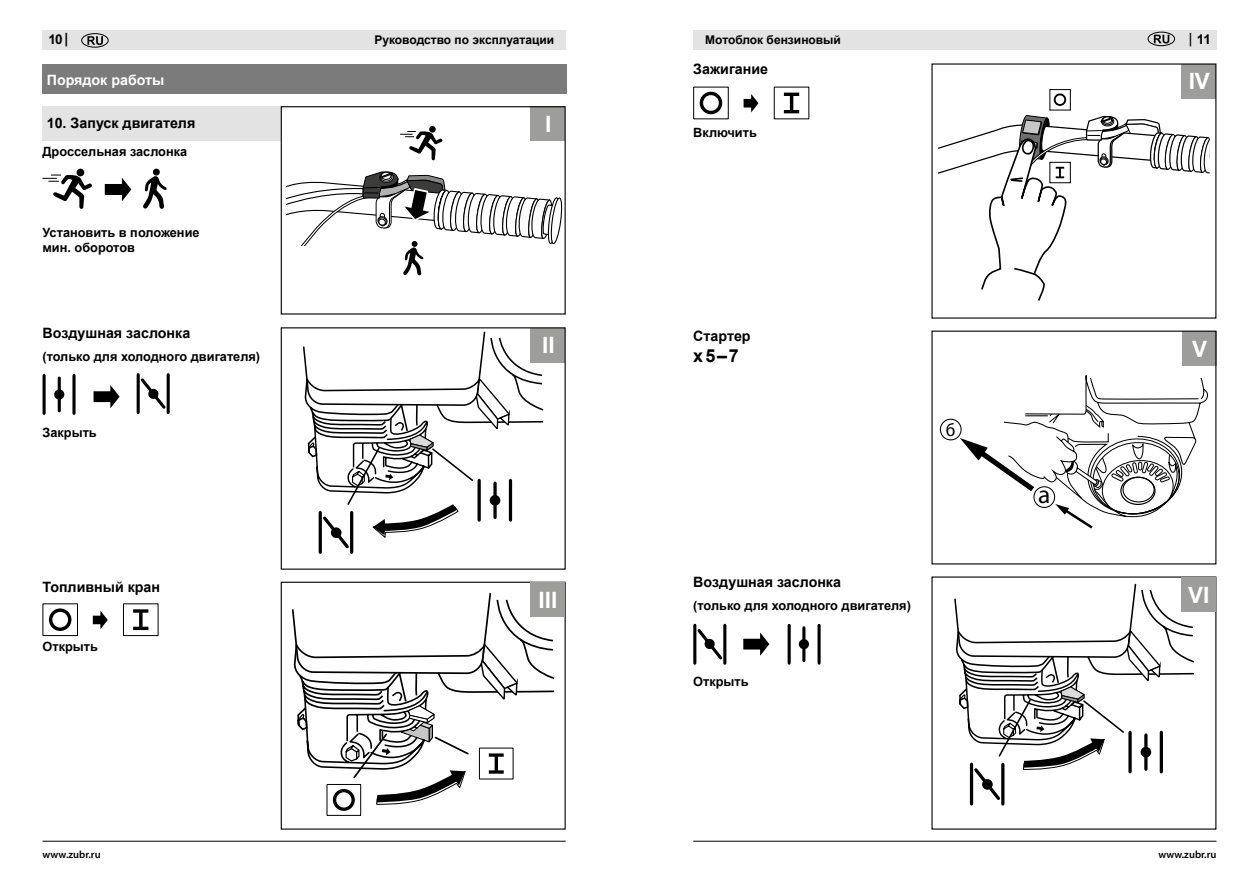
<style>
.page{position:relative;width:1259px;height:893px;background:#fff}
.page>*{position:absolute;margin:0;border:0;box-sizing:border-box;transform-origin:0 0}
.t1{font:25.5px "Myriad Pro";color:#000}
.t2{font:700 22.5px "Arial";color:#fff}
.t3{font:18.3px "Myriad Pro";color:#000}
.t4{font:700 18px "Arial";color:#000}
.t5{font:700 14.25px "Arial";color:#000}
.t6{font:700 14.25px "Arial";color:#fff}
.t7{font:700 13.5px "Arial";color:#000}
.t8{font:700 12.75px/15px "Arial";color:#000}
.t9{font:700 12px "Arial";color:#000}
.t10{font:600 10.5px "Myriad Pro";color:#000}
.s1{font-family:"Myriad Pro"}
.s2{font-family:"Myriad Pro";font-weight:600}
</style>
<div class="page">
<div style="left:693px;top:30px;width:523px;height:20px;background:#e3e3e3"></div>
<div style="left:43px;top:30px;width:523px;height:20px;background:#e3e3e3"></div>
<hr style="left:693px;top:841px;width:523px;height:1px;background:#000">
<hr style="left:43px;top:841px;width:523px;height:1px;background:#000">
<svg style="left:1153px;top:35px;width:16px;height:8px"></svg>
<div style="left:1147px;top:32px;width:28px;height:14px;border:1px solid #000;border-radius:50%"></div>
<svg style="left:87px;top:36px;width:16px;height:9px"></svg>
<div style="left:81px;top:33px;width:27px;height:15px;border:1px solid #000;border-radius:50%"></div>
<div style="left:531px;top:107px;width:34px;height:34px;background:#9d9d9c"></div>
<div style="left:531px;top:328px;width:34px;height:34px;background:#9d9d9c"></div>
<div style="left:43px;top:64px;width:524px;height:30px;background:#7c7b7b"></div>
<div style="left:43px;top:106px;width:238px;height:34px;background:#e3e3e3"></div>
<svg style="left:105px;top:178px;width:26px;height:23px"></svg>
<div style="left:153px;top:169px;width:7px;height:7px;background:#000;border-radius:50%"></div>
<svg style="left:143px;top:176px;width:24px;height:33px"></svg>
<div style="left:77px;top:169px;width:7px;height:7px;background:#000;border-radius:50%"></div>
<svg style="left:43px;top:175px;width:49px;height:34px"></svg>
<div style="left:429px;top:126px;width:7px;height:7px;background:#000;border-radius:50%"></div>
<svg style="left:400px;top:131px;width:42px;height:29px"></svg>
<svg style="left:286px;top:171px;width:277px;height:104px"></svg>
<div style="left:281px;top:106px;width:285px;height:209px;border:1px solid #000"></div>
<svg style="left:94px;top:385px;width:26px;height:23px"></svg>
<hr style="left:167px;top:375px;width:3px;height:38px;background:#000">
<hr style="left:137px;top:375px;width:3px;height:38px;background:#000">
<svg style="left:139px;top:376px;width:28px;height:36px"></svg>
<div style="left:148px;top:389px;width:10px;height:10px;background:#000;border-radius:50%"></div>
<hr style="left:58px;top:378px;width:3px;height:33px;background:#000">
<svg style="left:72px;top:376px;width:4px;height:37px"></svg>
<hr style="left:43px;top:376px;width:3px;height:37px;background:#000">
<div style="left:54px;top:389px;width:10px;height:11px;background:#000;border-radius:50%"></div>
<hr style="left:350px;top:513px;width:3px;height:39px;background:#000">
<hr style="left:319px;top:513px;width:3px;height:39px;background:#000">
<svg style="left:303px;top:332px;width:240px;height:219px"></svg>
<div style="left:331px;top:527px;width:10px;height:11px;background:#000;border-radius:50%"></div>
<hr style="left:509px;top:480px;width:3px;height:40px;background:#000">
<svg style="left:493px;top:483px;width:4px;height:34px"></svg>
<svg style="left:477px;top:480px;width:4px;height:40px"></svg>
<div style="left:490px;top:495px;width:10px;height:11px;background:#000;border-radius:50%"></div>
<svg style="left:93px;top:611px;width:15px;height:18px"></svg>
<div style="left:43px;top:603px;width:35px;height:33px;border:1px solid #000"></div>
<svg style="left:49px;top:608px;width:22px;height:23px"></svg>
<svg style="left:133px;top:609px;width:15px;height:21px"></svg>
<div style="left:123px;top:603px;width:35px;height:33px;border:1px solid #000"></div>
<div style="left:327px;top:784px;width:34px;height:32px;border:1px solid #000"></div>
<svg style="left:292px;top:593px;width:262px;height:218px"></svg>
<div style="left:281px;top:582px;width:285px;height:248px;border:1px solid #000"></div>
<div style="left:1182px;top:332px;width:34px;height:34px;background:#9d9d9c"></div>
<div style="left:1181px;top:65px;width:34px;height:34px;background:#9d9d9c"></div>
<div style="left:530px;top:583px;width:34px;height:34px;background:#9d9d9c"></div>
<svg style="left:743px;top:94px;width:15px;height:18px"></svg>
<svg style="left:699px;top:92px;width:23px;height:22px"></svg>
<svg style="left:784px;top:93px;width:15px;height:20px"></svg>
<div style="left:1049px;top:89px;width:21px;height:21px;border:1px solid #000"></div>
<svg style="left:938px;top:93px;width:271px;height:208px"></svg>
<svg style="left:959px;top:376px;width:249px;height:153px"></svg>
<div style="left:940px;top:419px;width:21px;height:21px;border:1px solid #000;border-radius:50%"></div>
<div style="left:1033px;top:486px;width:22px;height:22px;border:1px solid #000;border-radius:50%"></div>
<svg style="left:743px;top:632px;width:26px;height:24px"></svg>
<hr style="left:693px;top:625px;width:3px;height:38px;background:#000">
<hr style="left:723px;top:625px;width:3px;height:38px;background:#000">
<svg style="left:696px;top:626px;width:28px;height:36px"></svg>
<div style="left:704px;top:639px;width:10px;height:10px;background:#000;border-radius:50%"></div>
<hr style="left:787px;top:625px;width:3px;height:38px;background:#000">
<hr style="left:802px;top:628px;width:3px;height:33px;background:#000">
<hr style="left:817px;top:625px;width:3px;height:38px;background:#000">
<div style="left:799px;top:639px;width:10px;height:10px;background:#000;border-radius:50%"></div>
<hr style="left:1001px;top:764px;width:3px;height:40px;background:#000">
<hr style="left:970px;top:764px;width:3px;height:40px;background:#000">
<svg style="left:954px;top:584px;width:240px;height:219px"></svg>
<div style="left:982px;top:779px;width:10px;height:11px;background:#000;border-radius:50%"></div>
<svg style="left:1159px;top:732px;width:4px;height:40px"></svg>
<hr style="left:1144px;top:735px;width:3px;height:34px;background:#000">
<hr style="left:1128px;top:732px;width:3px;height:40px;background:#000">
<div style="left:1140px;top:747px;width:11px;height:10px;background:#000;border-radius:50%"></div>
<div style="left:1181px;top:578px;width:34px;height:34px;background:#9d9d9c"></div>
<p class="t7" style="left:48px;top:30px;width:21px">10 <span class="s1">|</span></p>
<p class="t7" style="left:1189px;top:30px;width:24px"><span class="s2">|</span> 11</p>
<p class="t9" style="left:374px;top:31px;width:181px">Руководство по эксплуатации</p>
<p class="t9" style="left:705px;top:31px;width:137px">Мотоблок бензиновый</p>
<p class="t6" style="left:47px;top:69px;width:119px">Порядок работы</p>
<p class="t5" style="left:47px;top:113px;width:150px">10. Запуск двигателя</p>
<p class="t8" style="left:43px;top:144px;width:146px">Дроссельная заслонка</p>
<p class="t8" style="left:43px;top:225px;width:159px">Установить в положение мин. оборотов</p>
<p class="t5" style="left:43px;top:323px;width:149px">Воздушная заслонка</p>
<p class="t8" style="left:43px;top:349px;width:219px">(только для холодного двигателя)</p>
<p class="t8" style="left:43px;top:425px;width:56px">Закрыть</p>
<p class="t5" style="left:43px;top:577px;width:119px">Топливный кран</p>
<p class="t8" style="left:43px;top:639px;width:57px">Открыть</p>
<h2 class="t2" style="left:545px;top:108px;width:8px">I</h2>
<h2 class="t2" style="left:542px;top:329px;width:14px">II</h2>
<h2 class="t2" style="left:538px;top:584px;width:20px">III</h2>
<p class="t5" style="left:693px;top:59px;width:76px">Зажигание</p>
<p class="t8" style="left:693px;top:125px;width:65px">Включить</p>
<p class="t5" style="left:693px;top:326px;width:59px">Стартер</p>
<h3 class="t4" style="left:693px;top:343px;width:47px">х5–7</h3>
<h3 class="t3" style="left:946px;top:418px;width:11px">б</h3>
<p class="t5" style="left:693px;top:572px;width:149px">Воздушная заслонка</p>
<p class="t8" style="left:693px;top:598px;width:219px">(только для холодного двигателя)</p>
<p class="t8" style="left:693px;top:674px;width:57px">Открыть</p>
<h1 class="t1" style="left:1038px;top:479px;width:14px">a</h1>
<h2 class="t2" style="left:1188px;top:66px;width:23px">IV</h2>
<h2 class="t2" style="left:1192px;top:333px;width:17px">V</h2>
<h2 class="t2" style="left:1188px;top:579px;width:23px">VI</h2>
<p class="t10" style="left:43px;top:847px;width:60px">www.zubr.ru</p>
<p class="t10" style="left:1158px;top:847px;width:60px">www.zubr.ru</p>
</div>
